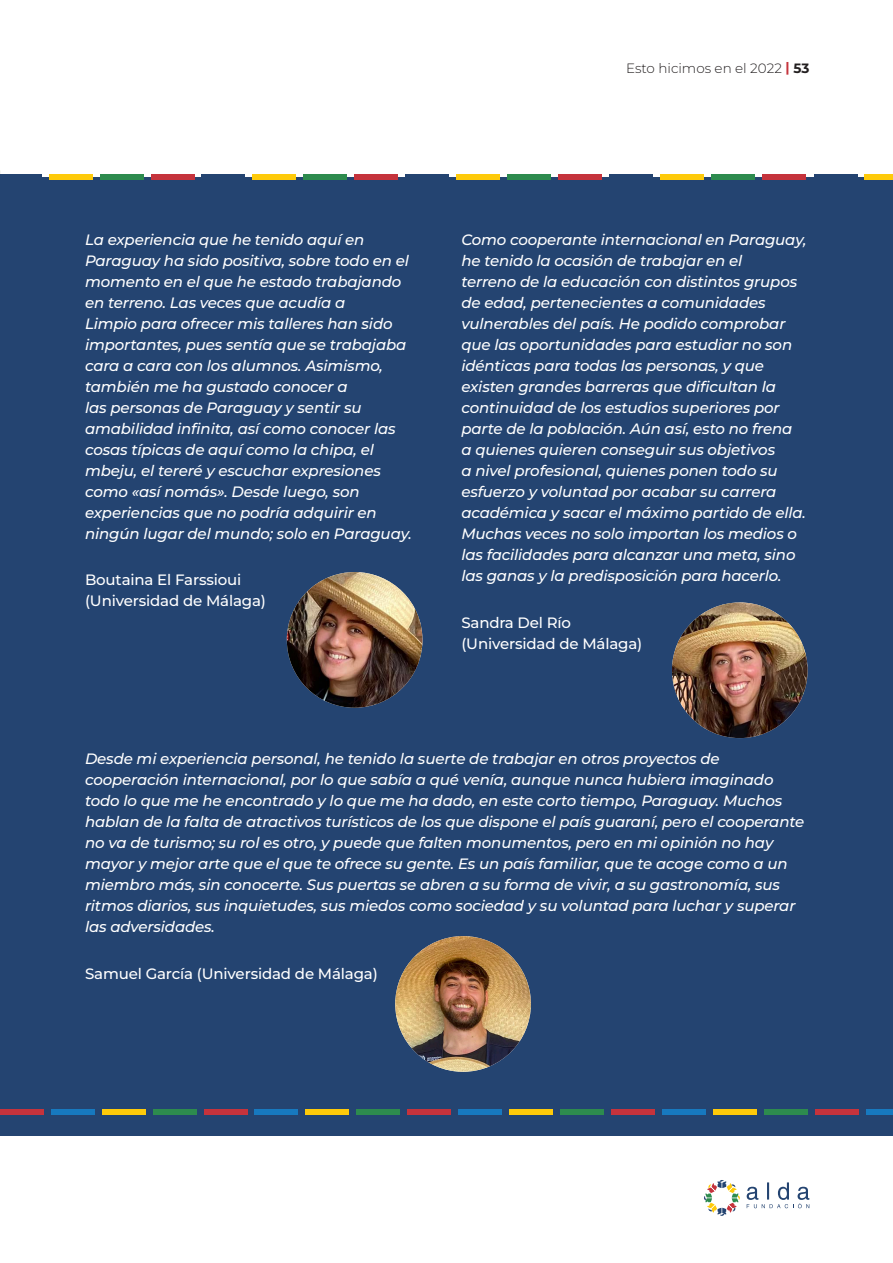
<style>
.page{position:relative;width:893px;height:1263px;background:#fff}
.page>*{position:absolute;margin:0;border:0;box-sizing:border-box;transform-origin:0 0}
.texto_central_medium{font:italic 500 15px/21px "Montserrat";letter-spacing:-.01em;color:#fff}
.texto_central_medium-2{font:500 15px "Montserrat";letter-spacing:-.01em;color:#fff}
.t1{font:300 13.5px "Montserrat";color:#231f20}
.s1{font-weight:700;color:#c5333c}
.s2{font-weight:700}
</style>
<div class="page">
<svg style="left:704px;top:1180px;width:36px;height:36px"></svg>
<svg style="left:747px;top:1182px;width:62px;height:26px"></svg>
<div style="left:0;top:177px;width:893px;height:958px;background:#244471"></div>
<div style="left:0;top:1109px;width:43px;height:6px;background:#c5333c"></div>
<div style="left:51px;top:1109px;width:43px;height:6px;background:#1779bf"></div>
<div style="left:102px;top:1109px;width:43px;height:6px;background:#feca0a"></div>
<div style="left:153px;top:1109px;width:43px;height:6px;background:#2d8b4e"></div>
<div style="left:204px;top:1109px;width:43px;height:6px;background:#c5333c"></div>
<div style="left:254px;top:1109px;width:43px;height:6px;background:#1779bf"></div>
<div style="left:305px;top:1109px;width:43px;height:6px;background:#feca0a"></div>
<div style="left:356px;top:1109px;width:43px;height:6px;background:#2d8b4e"></div>
<div style="left:407px;top:1109px;width:43px;height:6px;background:#c5333c"></div>
<div style="left:458px;top:1109px;width:43px;height:6px;background:#1779bf"></div>
<div style="left:509px;top:1109px;width:43px;height:6px;background:#feca0a"></div>
<div style="left:560px;top:1109px;width:43px;height:6px;background:#2d8b4e"></div>
<div style="left:611px;top:1109px;width:43px;height:6px;background:#c5333c"></div>
<div style="left:662px;top:1109px;width:43px;height:6px;background:#1779bf"></div>
<div style="left:713px;top:1109px;width:44px;height:6px;background:#feca0a"></div>
<div style="left:764px;top:1109px;width:44px;height:6px;background:#2d8b4e"></div>
<div style="left:815px;top:1109px;width:44px;height:6px;background:#c5333c"></div>
<div style="left:866px;top:1109px;width:27px;height:6px;background:#1779bf"></div>
<div style="left:0;top:174px;width:42px;height:6px;background:#244471"></div>
<div style="left:49px;top:174px;width:44px;height:6px;background:#feca0a"></div>
<div style="left:100px;top:174px;width:44px;height:6px;background:#2d8b4e"></div>
<div style="left:151px;top:174px;width:44px;height:6px;background:#c5333c"></div>
<div style="left:202px;top:174px;width:43px;height:6px;background:#244471"></div>
<div style="left:253px;top:174px;width:43px;height:6px;background:#feca0a"></div>
<div style="left:304px;top:174px;width:43px;height:6px;background:#2d8b4e"></div>
<div style="left:355px;top:174px;width:43px;height:6px;background:#c5333c"></div>
<div style="left:406px;top:174px;width:43px;height:6px;background:#244471"></div>
<div style="left:457px;top:174px;width:43px;height:6px;background:#feca0a"></div>
<div style="left:508px;top:174px;width:43px;height:6px;background:#2d8b4e"></div>
<div style="left:559px;top:174px;width:43px;height:6px;background:#c5333c"></div>
<div style="left:610px;top:174px;width:43px;height:6px;background:#244471"></div>
<div style="left:661px;top:174px;width:43px;height:6px;background:#feca0a"></div>
<div style="left:712px;top:174px;width:43px;height:6px;background:#2d8b4e"></div>
<div style="left:763px;top:174px;width:43px;height:6px;background:#c5333c"></div>
<div style="left:814px;top:174px;width:43px;height:6px;background:#244471"></div>
<div style="left:865px;top:174px;width:28px;height:6px;background:#feca0a"></div>
<img style="left:672px;top:602px;width:136px;height:136px;border-radius:68px">
<img style="left:287px;top:572px;width:135px;height:136px;border-radius:68px">
<img style="left:395px;top:936px;width:136px;height:136px;border-radius:68px">
<p class="t1" style="left:626px;top:60px;width:185px">Esto hicimos en el 2022 <span class="s1">|</span> <span class="s2">53</span></p>
<p class="texto_central_medium" style="left:85px;top:228px;width:328px">La experiencia que he tenido aquí en Paraguay ha sido positiva, sobre todo en el momento en el que he estado trabajando en terreno. Las veces que acudía a<br>Limpio para ofrecer mis talleres han sido importantes, pues sentía que se trabajaba cara a cara con los alumnos. Asimismo, también me ha gustado conocer a<br>las personas de Paraguay y sentir su amabilidad infinita, así como conocer las cosas típicas de aquí como la chipa, el mbeju, el tereré y escuchar expresiones como «así nomás». Desde luego, son experiencias que no podría adquirir en ningún lugar del mundo; solo en Paraguay.</p>
<p class="texto_central_medium-2" style="left:85px;top:569px;width:158px">Boutaina El Farssioui</p>
<p class="texto_central_medium-2" style="left:85px;top:590px;width:182px">(Universidad de Málaga)</p>
<p class="texto_central_medium" style="left:461px;top:229px;width:347px">Como cooperante internacional en Paraguay, he tenido la ocasión de trabajar en el<br>terreno de la educación con distintos grupos de edad, pertenecientes a comunidades vulnerables del país. He podido comprobar que las oportunidades para estudiar no son idénticas para todas las personas, y que existen grandes barreras que dificultan la continuidad de los estudios superiores por parte de la población. Aún así, esto no frena<br>a quienes quieren conseguir sus objetivos<br>a nivel profesional, quienes ponen todo su esfuerzo y voluntad por acabar su carrera académica y sacar el máximo partido de ella.<br>Muchas veces no solo importan los medios o las facilidades para alcanzar una meta, sino las ganas y la predisposición para hacerlo.</p>
<p class="texto_central_medium-2" style="left:461px;top:612px;width:111px">Sandra Del Río</p>
<p class="texto_central_medium-2" style="left:461px;top:633px;width:182px">(Universidad de Málaga)</p>
<p class="texto_central_medium" style="left:85px;top:748px;width:721px">Desde mi experiencia personal, he tenido la suerte de trabajar en otros proyectos de cooperación internacional, por lo que sabía a qué venía, aunque nunca hubiera imaginado todo lo que me he encontrado y lo que me ha dado, en este corto tiempo, Paraguay. Muchos hablan de la falta de atractivos turísticos de los que dispone el país guaraní, pero el cooperante no va de turismo; su rol es otro, y puede que falten monumentos, pero en mi opinión no hay mayor y mejor arte que el que te ofrece su gente. Es un país familiar, que te acoge como a un miembro más, sin conocerte. Sus puertas se abren a su forma de vivir, a su gastronomía, sus ritmos diarios, sus inquietudes, sus miedos como sociedad y su voluntad para luchar y superar las adversidades.</p>
<p class="texto_central_medium-2" style="left:85px;top:963px;width:294px">Samuel García (Universidad de Málaga)</p>
</div>
